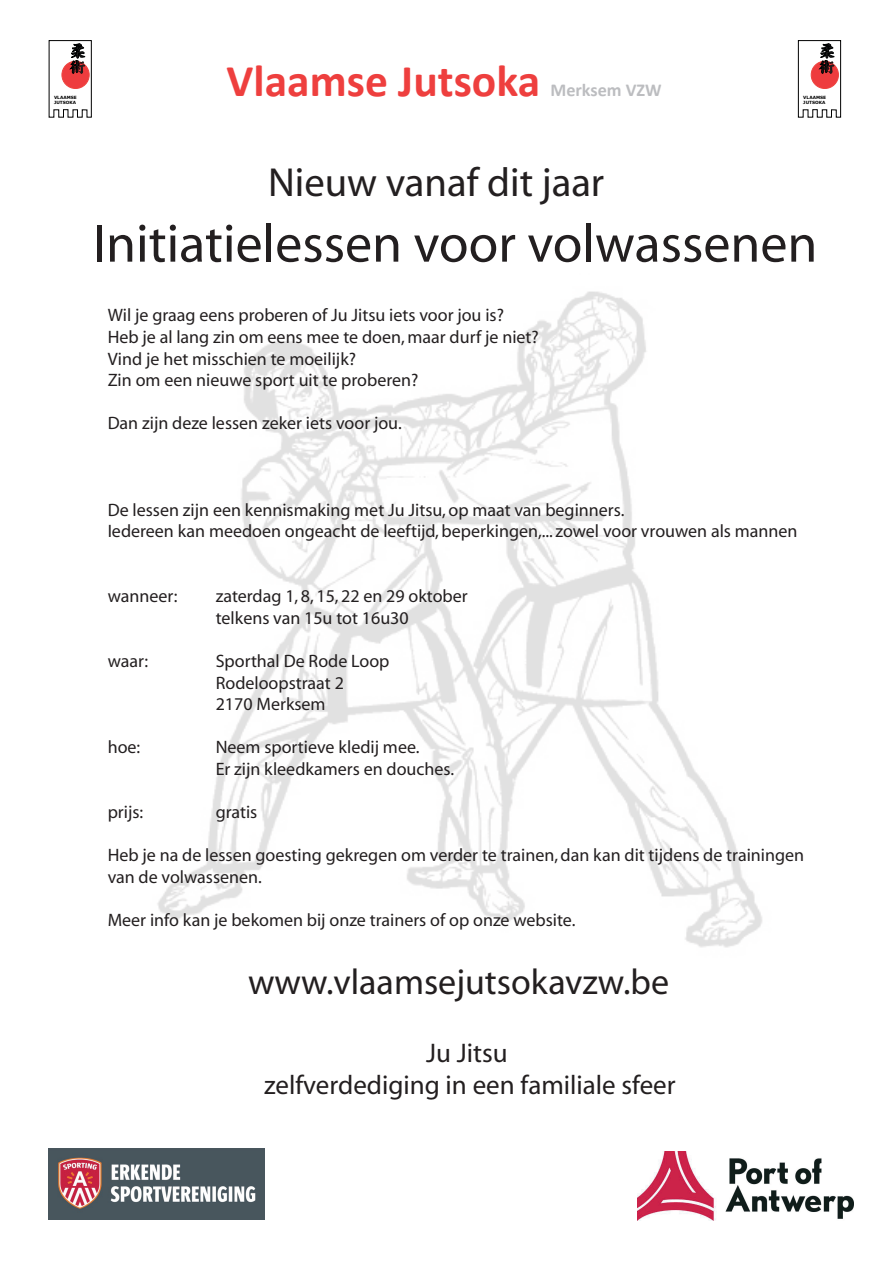
<style>
.page{position:relative;width:893px;height:1263px;background:#fff}
.page>*{position:absolute;margin:0;border:0;box-sizing:border-box;transform-origin:0 0}
.t1{font:54px "Myriad";color:#231f20}
.t2{font:700 45.6px "Calibri";color:#ee3f3e}
.t3{font:40.65px "Myriad";color:#231f20}
.t4{font:36px "Myriad";color:#231f20}
.t5{font:27px/32.4px "Myriad";color:#231f20;text-align:center}
.t6{font:700 18.15px "Calibri";color:#bcbdc0}
.t7{font:18px/21.6px "Myriad";color:#231f20}
.t8{font:700 4.35px/5.2px "Verdana";color:#000}
</style>
<div class="page">
<img style="left:157px;top:291px;width:605px;height:657px">
<svg style="left:48px;top:40px;width:44px;height:77px"></svg>
<svg style="left:798px;top:40px;width:43px;height:77px"></svg>
<img style="left:637px;top:1151px;width:216px;height:70px">
<img style="left:48px;top:1148px;width:216px;height:72px">
<h2 class="t2" style="left:227px;top:52px;width:315px">Vlaamse Jutsoka</h2>
<p class="t6" style="left:550px;top:78px;width:113px">Merksem VZW</p>
<p class="t8" style="left:54px;top:95px;width:24px">VLAAMSE<br>JUTSOKA</p>
<p class="t8" style="left:803px;top:95px;width:24px">VLAAMSE</p>
<p class="t8" style="left:803px;top:100px;width:24px">JUTSOKA</p>
<h3 class="t3" style="left:268px;top:163px;width:338px">Nieuw vanaf dit jaar</h3>
<h1 class="t1" style="left:93px;top:217px;width:726px">Initiatielessen voor volwassenen</h1>
<p class="t7" style="left:108px;top:305px;width:433px">Wil je graag eens proberen of Ju Jitsu iets voor jou is?<br>Heb je al lang zin om eens mee te doen, maar durf je niet?<br>Vind je het misschien te moeilijk?<br>Zin om een nieuwe sport uit te proberen?</p>
<p class="t7" style="left:108px;top:413px;width:296px">Dan zijn deze lessen zeker iets voor jou.</p>
<p class="t7" style="left:108px;top:500px;width:691px">De lessen zijn een kennismaking met Ju Jitsu, op maat van beginners.<br>Iedereen kan meedoen ongeacht de leeftijd, beperkingen,... zowel voor vrouwen als mannen</p>
<p class="t7" style="left:108px;top:586px;width:71px">wanneer:</p>
<p class="t7" style="left:216px;top:586px;width:254px">zaterdag 1, 8, 15, 22 en 29 oktober telkens van 15u tot 16u30</p>
<p class="t7" style="left:108px;top:651px;width:42px">waar:</p>
<p class="t7" style="left:216px;top:651px;width:175px">Sporthal De Rode Loop<br>Rodeloopstraat 2<br>2170 Merksem</p>
<p class="t7" style="left:108px;top:737px;width:34px">hoe:</p>
<p class="t7" style="left:216px;top:737px;width:240px">Neem sportieve kledij mee.<br>Er zijn kleedkamers en douches.</p>
<p class="t7" style="left:108px;top:802px;width:37px">prijs:</p>
<p class="t7" style="left:216px;top:802px;width:43px">gratis</p>
<p class="t7" style="left:108px;top:845px;width:698px">Heb je na de lessen goesting gekregen om verder te trainen, dan kan dit tijdens de trainingen van de volwassenen.</p>
<p class="t7" style="left:108px;top:910px;width:469px">Meer info kan je bekomen bij onze trainers of op onze website.</p>
<h3 class="t4" style="left:248px;top:964px;width:423px">www.vlaamsejutsokavzw.be</h3>
<h3 class="t5" style="left:264px;top:1038px;width:413px">Ju Jitsu<br>zelfverdediging in een familiale sfeer</h3>
</div>
